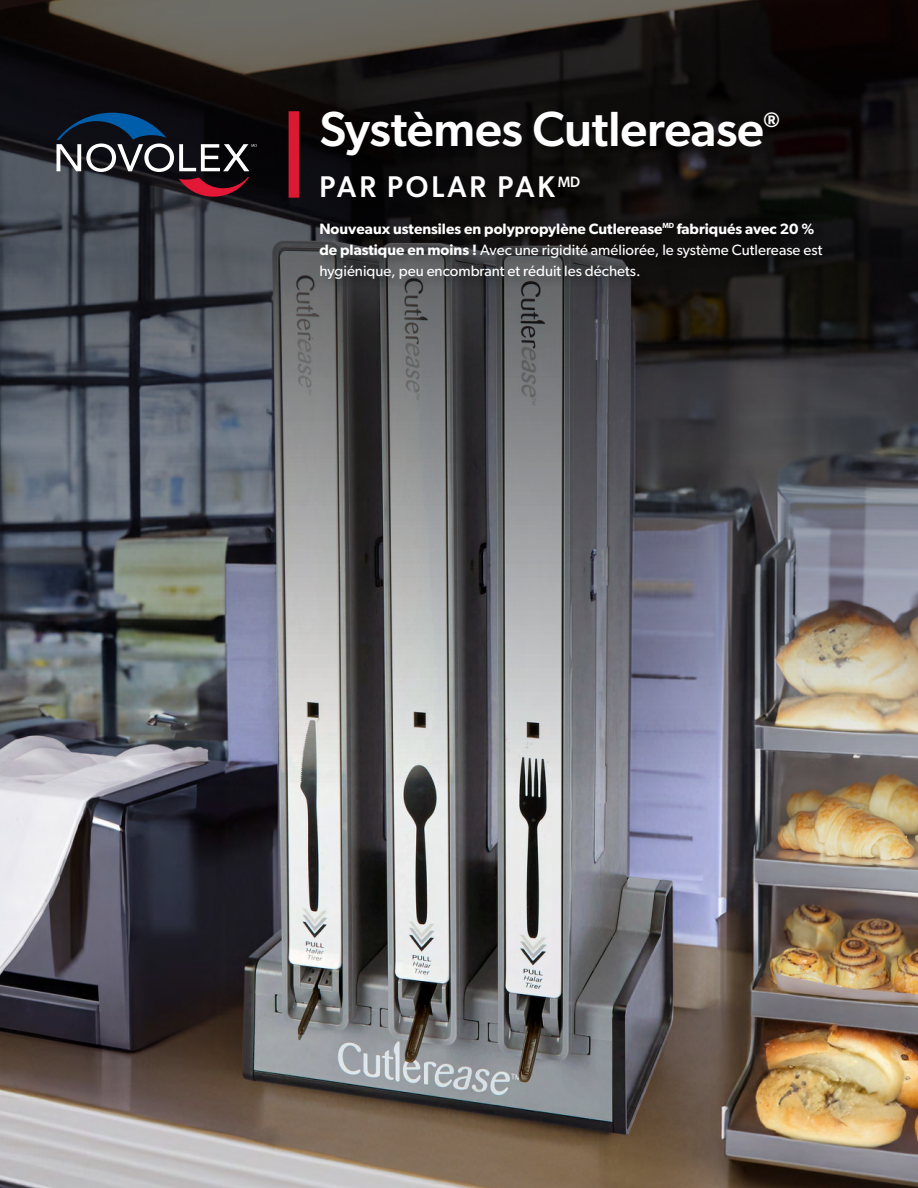
<style>
.page{position:relative;width:918px;height:1188px;background:#fff}
.page>*{position:absolute;margin:0;border:0;box-sizing:border-box;transform-origin:0 0}
.t1{font:500 49.5px "Gibson";letter-spacing:-.01em;color:#fff}
.t2{font:500 30px "Gibson";letter-spacing:.1em;color:#fff;scale:.96 1}
.t3{font:500 21px "Gibson";color:#fff}
.t4{font:15px/21px "Gibson";color:#fff}
.s1{font-weight:600}
</style>
<div class="page">
<img style="left:0;top:0;width:918px;height:1188px">
<div style="left:318px;top:174px;width:274px;height:36px;background:#0b0a0a"></div>
<div style="left:289px;top:111px;width:10px;height:87px;background:#da1a32"></div>
<div style="left:317px;top:220px;width:517px;height:70px;background:#000;opacity:.3"></div>
<div style="left:319px;top:109px;width:472px;height:59px;background:#0c0a0a"></div>
<svg style="left:57px;top:113px;width:200px;height:84px;background:#34333d"></svg>
<h1 class="t1" style="left:319px;top:100px;width:446px">Systèmes Cutlerease</h1>
<h3 class="t3" style="left:764px;top:107px;width:18px">®</h3>
<h2 class="t2" style="left:319px;top:169px;width:273px">PAR POLAR PAK<sup>MD</sup></h2>
<p class="t4" style="left:319px;top:218px;width:504px"><span class="s1">Nouveaux ustensiles en polypropylène Cutlerease</span><sup>MD</sup> <span class="s1">fabriqués avec 20 % de plastique en moins !</span> Avec une rigidité améliorée, le système Cutlerease est hygiénique, peu encombrant et réduit les déchets.</p>
</div>
